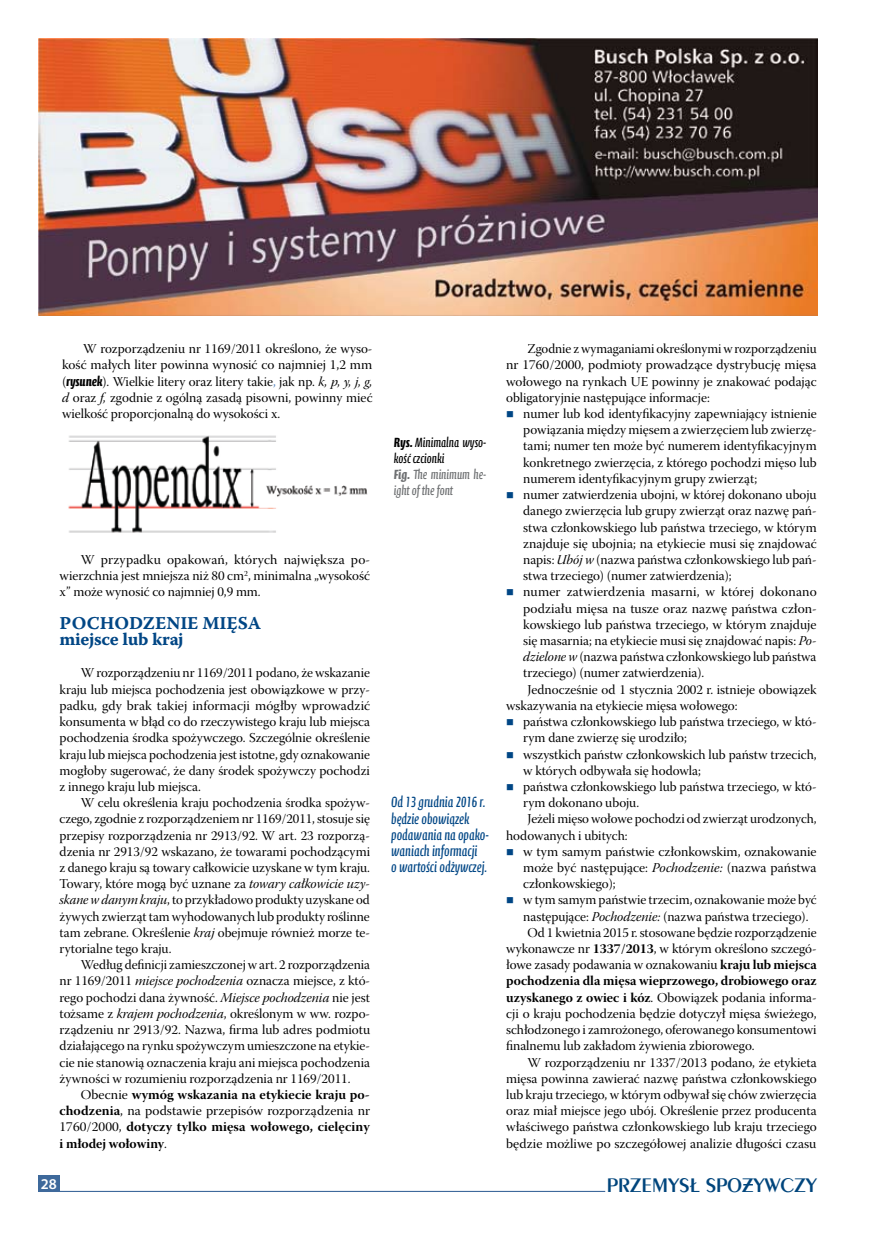
<style>
.page{position:relative;width:872px;height:1234px;background:#fff}
.page>*{position:absolute;margin:0;border:0;box-sizing:border-box;transform-origin:0 0}
.t1{font:600 21px "Peignot LT Std";color:#00457c}
.t2{font:18px/16.2px "Warnock Pro Bold Capt";letter-spacing:-.005em;color:#004685}
.t3{font:15px/16.2px "Calcite Pro";color:#004685}
.t4{font:600 15px "Myriad Pro";color:#fff}
.t5{font:13.5px/16.2px "Warnock Pro Subh";letter-spacing:-.005em;color:#000;text-align:justify}
.t6{font:13.5px/16.2px "Warnock Pro Bold Subh";letter-spacing:.005em;color:#000}
.t7{font:13.5px/16.2px "Calcite Pro";color:#000}
.s1{font-family:"Calcite Pro";font-weight:700}
.s2{color:#4f81bd}
.s3{font-family:"Warnock Pro It Subh"}
.s4{font-family:"Warnock Pro Subh"}
.s5{font-family:"Warnock Pro Bold Subh"}
.s6{font-weight:700}
.s7{font-weight:700;color:#6d6f71}
.s8{color:#6d6f71}
</style>
<div class="page">
<div style="left:38px;top:1174px;width:22px;height:17px;background:#3e699b"></div>
<hr style="left:38px;top:1190px;width:567px;height:1px;background:#3e699b">
<img style="left:68px;top:435px;width:300px;height:98px">
<img style="left:38px;top:39px;width:779px;height:277px">
<p class="t5" style="left:62px;top:342px;width:312px;text-indent:21px">W rozporządzeniu nr 1169/2011 określono, że wyso&shy;kość małych liter powinna wynosić co najmniej 1,2 mm (<span class="s1">rysunek</span>). Wielkie litery oraz litery takie<span class="s2">,</span> jak np. <span class="s3">k, p, y, j, g, d</span> oraz <span class="s3">f,</span> zgodnie z ogólną zasadą pisowni, powinny mieć wielkość proporcjonalną do wysokości x.</p>
<p class="t5" style="left:60px;top:553px;width:312px;text-indent:21px">W przypadku opakowań, których największa po&shy;wierzchnia jest mniejsza niż 80 cm<sup>2</sup>, minimalna „wysokość x” może wynosić co najmniej 0,9 mm.</p>
<h2 class="t2" style="left:60px;top:614px;width:203px">POCHODZENIE MIĘSA<br>MIEJSCE LUB KRAJ</h2>
<p class="t5" style="left:60px;top:666px;width:312px;text-indent:21px">W rozporządzeniu nr 1169/2011 podano, że wskazanie kraju lub miejsca pochodzenia jest obowiązkowe w przy&shy;padku, gdy brak takiej informacji mógłby wprowadzić konsumenta w błąd co do rzeczywistego kraju lub miejsca pochodzenia środka spożywczego. Szczególnie określenie kraju lub miejsca pochodzenia jest istotne, gdy oznakowanie mogłoby sugerować, że dany środek spożywczy pochodzi z innego kraju lub miejsca.</p>
<p class="t5" style="left:60px;top:796px;width:312px;text-indent:21px">W celu określenia kraju pochodzenia środka spożyw&shy;czego, zgodnie z rozporządzeniem nr 1169/2011, stosuje się przepisy rozporządzenia nr 2913/92. W art. 23 rozporzą&shy;dzenia nr 2913/92 wskazano, że towarami pochodzącymi z danego kraju są towary całkowicie uzyskane w tym kraju.<br>Towary, które mogą być uznane za <span class="s3">towary całkowicie uzy&shy;skane w danym kraju</span>, to przykładowo produkty uzyskane od żywych zwierząt tam wyhodowanych lub produkty roślinne tam zebrane. Określenie <span class="s3">kraj</span> obejmuje również morze te&shy;rytorialne tego kraju.</p>
<p class="t5" style="left:60px;top:958px;width:312px;text-indent:21px">Według definicji zamieszczonej w art. 2 rozporządzenia nr 1169/2011 <span class="s3">miejsce pochodzenia</span> oznacza miejsce, z któ&shy;rego pochodzi dana żywność. <span class="s3">Miejsce pochodzenia</span> nie jest tożsame z <span class="s3">krajem pochodzenia</span>, określonym w ww. rozpo&shy;rządzeniu nr 2913/92. Nazwa, firma lub adres podmiotu działającego na rynku spożywczym umieszczone na etykie&shy;cie nie stanowią oznaczenia kraju ani miejsca pochodzenia żywności w rozumieniu rozporządzenia nr 1169/2011.</p>
<p class="t6" style="left:81px;top:1085px;width:291px"><span class="s4">Obecnie</span> wymóg wskazania na etykiecie kraju po-</p>
<p class="t5" style="left:60px;top:1104px;width:312px"><span class="s5">chodzenia</span>, na podstawie przepisów rozporządzenia nr</p>
<p class="t6" style="left:60px;top:1118px;width:312px"><span class="s4">1760/2000,</span> dotyczy tylko mięsa wołowego, cielęciny i młodej wołowiny<span class="s4">.</span></p>
<p class="t7" style="left:394px;top:434px;width:94px"><span class="s6">Rys.</span> Minimalna wyso&shy;kość czcionki<br><span class="s7">Fig.</span> <span class="s8">The minimum he&shy;ight of the font</span></p>
<p class="t3" style="left:391px;top:794px;width:99px">Od 13 grudnia 2016 r. będzie obowiązek podawania na opako&shy;waniach informacji<br>o wartości odżywczej.</p>
<p class="t5" style="left:506px;top:342px;width:312px;text-indent:21px">Zgodnie z wymaganiami określonymi wrozporządzeniu nr 1760/2000, podmioty prowadzące dystrybucję mięsa wołowego na rynkach UE powinny je znakować podając obligatoryjnie następujące informacje:</p>
<p class="t5" style="left:523px;top:407px;width:295px">numer lub kod identyfikacyjny zapewniający istnienie</p>
<p class="t5" style="left:523px;top:423px;width:295px">powiązania między mięsem a zwierzęciem lub zwierzę-</p>
<p class="t5" style="left:523px;top:439px;width:295px">tami; numer ten może być numerem identyfikacyjnym</p>
<p class="t5" style="left:523px;top:456px;width:295px">konkretnego zwierzęcia, z którego pochodzi mięso lub</p>
<p class="t5" style="left:523px;top:472px;width:236px">numerem identyfikacyjnym grupy zwierząt;</p>
<p class="t5" style="left:523px;top:488px;width:295px">numer zatwierdzenia ubojni, w której dokonano uboju</p>
<p class="t5" style="left:523px;top:504px;width:295px">danego zwierzęcia lub grupy zwierząt oraz nazwę pań-</p>
<p class="t5" style="left:523px;top:520px;width:295px">stwa członkowskiego lub państwa trzeciego, w którym</p>
<p class="t5" style="left:523px;top:537px;width:295px">znajduje się ubojnia; na etykiecie musi się znajdować</p>
<p class="t5" style="left:523px;top:553px;width:295px">napis: <span class="s3">Ubój w</span> (nazwa państwa członkowskiego lub pań-</p>
<p class="t5" style="left:523px;top:569px;width:210px">stwa trzeciego) (numer zatwierdzenia);</p>
<p class="t5" style="left:523px;top:585px;width:295px">numer zatwierdzenia masarni, w której dokonano</p>
<p class="t5" style="left:523px;top:601px;width:295px">podziału mięsa na tusze oraz nazwę państwa człon-</p>
<p class="t5" style="left:523px;top:618px;width:295px">kowskiego lub państwa trzeciego, w którym znajduje</p>
<p class="t5" style="left:523px;top:634px;width:295px">się masarnia; na etykiecie musi się znajdować napis: <span class="s3">Po-</span></p>
<p class="t5" style="left:523px;top:650px;width:295px"><span class="s3">dzielone w</span> (nazwa państwa członkowskiego lub państwa</p>
<p class="t5" style="left:523px;top:666px;width:183px">trzeciego) (numer zatwierdzenia).</p>
<p class="t5" style="left:527px;top:682px;width:291px">Jednocześnie od 1 stycznia 2002 r. istnieje obowiązek</p>
<p class="t5" style="left:506px;top:699px;width:233px">wskazywania na etykiecie mięsa wołowego:</p>
<p class="t5" style="left:523px;top:715px;width:295px">państwa członkowskiego lub państwa trzeciego, w któ-</p>
<p class="t5" style="left:523px;top:731px;width:165px">rym dane zwierzę się urodziło;</p>
<p class="t5" style="left:523px;top:747px;width:295px">wszystkich państw członkowskich lub państw trzecich,</p>
<p class="t5" style="left:523px;top:763px;width:179px">w których odbywała się hodowla;</p>
<p class="t5" style="left:523px;top:780px;width:295px">państwa członkowskiego lub państwa trzeciego, w któ-</p>
<p class="t5" style="left:523px;top:796px;width:117px">rym dokonano uboju.</p>
<p class="t5" style="left:527px;top:812px;width:291px">Jeżeli mięso wołowe pochodzi od zwierząt urodzonych,</p>
<p class="t5" style="left:506px;top:828px;width:123px">hodowanych i ubitych:</p>
<p class="t5" style="left:523px;top:844px;width:295px">w tym samym państwie członkowskim, oznakowanie</p>
<p class="t5" style="left:523px;top:861px;width:295px">może być następujące: <span class="s3">Pochodzenie:</span> (nazwa państwa</p>
<p class="t5" style="left:523px;top:877px;width:94px">członkowskiego);</p>
<p class="t5" style="left:523px;top:893px;width:295px">w tym samym państwie trzecim, oznakowanie może być</p>
<p class="t5" style="left:523px;top:909px;width:287px">następujące: <span class="s3">Pochodzenie:</span> (nazwa państwa trzeciego).</p>
<p class="t5" style="left:527px;top:925px;width:291px">Od 1 kwietnia 2015 r. stosowane będzie rozporządzenie</p>
<p class="t5" style="left:506px;top:942px;width:312px">wykonawcze nr <span class="s5">1337/2013</span>, w którym określono szczegó-</p>
<p class="t5" style="left:506px;top:958px;width:312px">łowe zasady podawania w oznakowaniu <span class="s5">kraju lub miejsca</span></p>
<p class="t6" style="left:506px;top:972px;width:312px">pochodzenia dla mięsa wieprzowego, drobiowego oraz</p>
<p class="t5" style="left:506px;top:990px;width:312px"><span class="s5">uzyskanego z owiec i kóz</span>. Obowiązek podania informa&shy;cji o kraju pochodzenia będzie dotyczył mięsa świeżego, schłodzonego i zamrożonego, oferowanego konsumentowi finalnemu lub zakładom żywienia zbiorowego.</p>
<p class="t5" style="left:506px;top:1055px;width:312px;text-indent:21px">W rozporządzeniu nr 1337/2013 podano, że etykieta mięsa powinna zawierać nazwę państwa członkowskiego lub kraju trzeciego, w którym odbywał się chów zwierzęcia oraz miał miejsce jego ubój. Określenie przez producenta właściwego państwa członkowskiego lub kraju trzeciego będzie możliwe po szczegółowej analizie długości czasu</p>
<p class="t4" style="left:41px;top:1173px;width:18px">28</p>
<h1 class="t1" style="left:607px;top:1172px;width:211px">PRZEMYSŁ SPOZYWCZY</h1>
</div>
